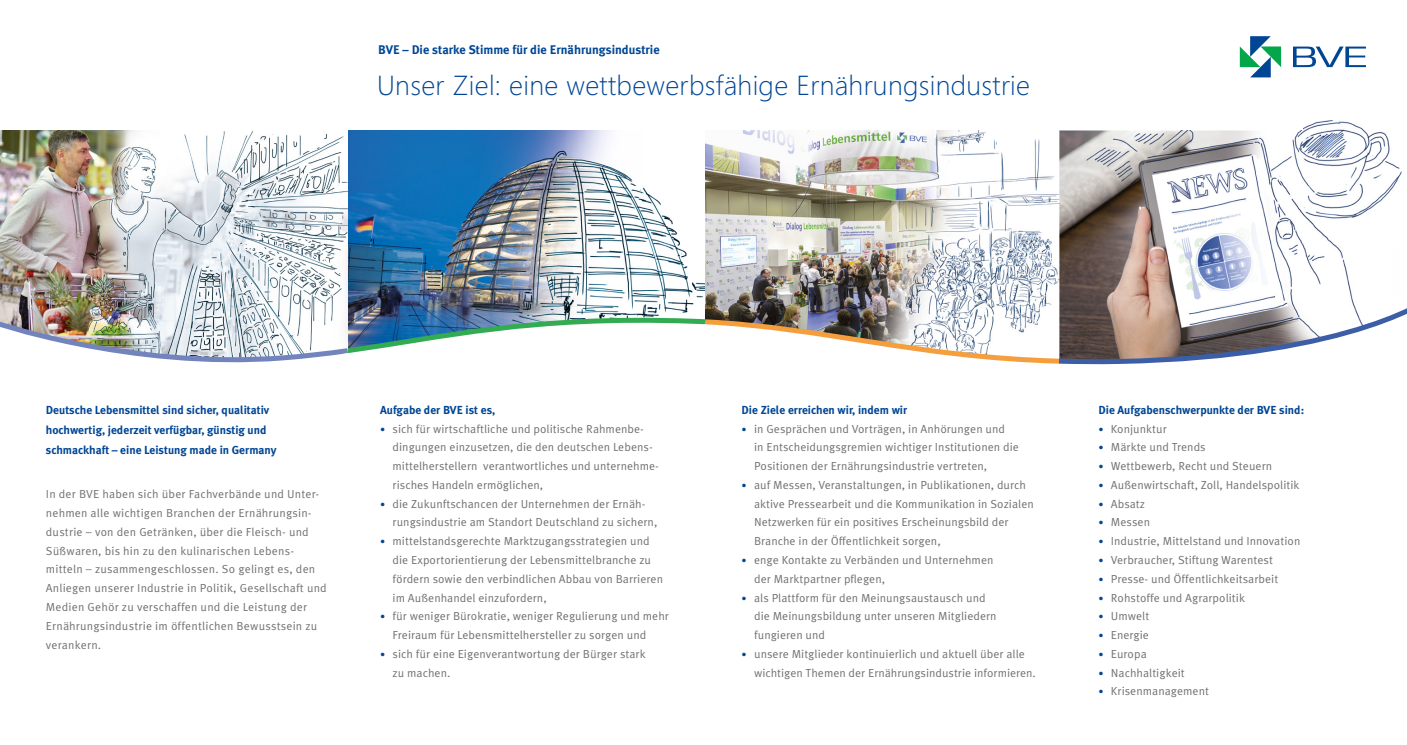
<style>
.page{position:relative;width:1407px;height:745px;background:#fff}
.page>*{position:absolute;margin:0;border:0;box-sizing:border-box;transform-origin:0 0}
.t1{font:300 27.5px "Segoe";letter-spacing:.01em;color:#014695}
.t2{font:700 12.5px "Meta Korrespondenz";color:#014695}
.t3{font:11.62px/18.8px "Meta Korrespondenz";color:#706f6f}
.t4{font:700 11.62px/20px "Meta Korrespondenz";color:#014695}
.s1{font-size:10px;color:#014695}
</style>
<div class="page">
<img style="left:0;top:130px;width:1059px;height:141px">
<svg style="left:1240px;top:36px;width:41px;height:41px"></svg>
<svg style="left:1293px;top:47px;width:73px;height:20px"></svg>
<img style="left:1059px;top:120px;width:343px;height:151px">
<div style="left:0;top:118px;width:1302px;height:12px;background:#fff"></div>
<img style="left:0;top:271px;width:1407px;height:94px">
<p class="t2" style="left:378px;top:42px;width:283px">BVE – Die starke Stimme für die Ernährungsindustrie</p>
<h1 class="t1" style="left:377px;top:70px;width:654px">Unser Ziel: eine wettbewerbsfähige Ernährungsindustrie</h1>
<p class="t4" style="left:46px;top:399px;width:232px">Deutsche Lebensmittel sind sicher, qualitativ hochwertig, jederzeit verfügbar, günstig und schmackhaft – eine Leistung made in Germany</p>
<p class="t4" style="left:1098px;top:399px;width:207px">Die Aufgabenschwerpunkte der BVE sind:</p>
<p class="t4" style="left:741px;top:399px;width:167px">Die Ziele erreichen wir, indem wir</p>
<p class="t3" style="left:754px;top:419px;width:266px;text-indent:-12px"><span class="s1">•</span> in Gesprächen und Vorträgen, in Anhörungen und<br>in Entscheidungsgremien wichtiger Institutionen die<br>Positionen der Ernährungsindustrie vertreten,</p>
<p class="t3" style="left:754px;top:475px;width:281px;text-indent:-12px"><span class="s1">•</span> auf Messen, Veranstaltungen, in Publikationen, durch aktive Pressearbeit und die Kommunikation in Sozialen Netzwerken für ein positives Erscheinungsbild der Branche in der Öffentlichkeit sorgen,</p>
<p class="t3" style="left:754px;top:550px;width:241px;text-indent:-12px"><span class="s1">•</span> enge Kontakte zu Verbänden und Unternehmen der Marktpartner pflegen,</p>
<p class="t3" style="left:754px;top:587px;width:244px;text-indent:-12px"><span class="s1">•</span> als Plattform für den Meinungsaustausch und die Meinungsbildung unter unseren Mitgliedern fungieren und</p>
<p class="t3" style="left:754px;top:644px;width:283px;text-indent:-12px"><span class="s1">•</span> unsere Mitglieder kontinuierlich und aktuell über alle wichtigen Themen der Ernährungsindustrie informieren.</p>
<p class="t4" style="left:380px;top:399px;width:117px">Aufgabe der BVE ist es,</p>
<p class="t3" style="left:393px;top:419px;width:268px;text-indent:-12px"><span class="s1">•</span> sich für wirtschaftliche und politische Rahmenbe&shy;dingungen einzusetzen, die den deutschen Lebens&shy;mittelherstellern verantwortliches und unternehme&shy;risches Handeln ermöglichen,</p>
<p class="t3" style="left:393px;top:494px;width:266px;text-indent:-12px"><span class="s1">•</span> die Zukunftschancen der Unternehmen der Ernäh&shy;rungsindustrie am Standort Deutschland zu sichern,</p>
<p class="t3" style="left:393px;top:531px;width:272px;text-indent:-12px"><span class="s1">•</span> mittelstandsgerechte Marktzugangsstrategien und die Exportorientierung der Lebensmittelbranche zu fördern sowie den verbindlichen Abbau von Barrieren im Außenhandel einzufordern,</p>
<p class="t3" style="left:393px;top:606px;width:278px;text-indent:-12px"><span class="s1">•</span> für weniger Bürokratie, weniger Regulierung und mehr<br>Freiraum für Lebensmittelhersteller zu sorgen und</p>
<p class="t3" style="left:393px;top:644px;width:255px;text-indent:-12px"><span class="s1">•</span> sich für eine Eigenverantwortung der Bürger stark zu machen.</p>
<p class="t3" style="left:1098px;top:419px;width:70px"><span class="s1">•</span> Konjunktur</p>
<p class="t3" style="left:1098px;top:437px;width:109px"><span class="s1">•</span> Märkte und Trends</p>
<p class="t3" style="left:1098px;top:456px;width:175px"><span class="s1">•</span> Wettbewerb, Recht und Steuern</p>
<p class="t3" style="left:1098px;top:475px;width:203px"><span class="s1">•</span> Außenwirtschaft, Zoll, Handelspolitik</p>
<p class="t3" style="left:1098px;top:494px;width:48px"><span class="s1">•</span> Absatz</p>
<p class="t3" style="left:1098px;top:512px;width:53px"><span class="s1">•</span> Messen</p>
<p class="t3" style="left:1098px;top:531px;width:203px"><span class="s1">•</span> Industrie, Mittelstand und Innovation</p>
<p class="t3" style="left:1098px;top:550px;width:176px"><span class="s1">•</span> Verbraucher, Stiftung Warentest</p>
<p class="t3" style="left:1098px;top:569px;width:181px"><span class="s1">•</span> Presse- und Öffentlichkeitsarbeit</p>
<p class="t3" style="left:1098px;top:587px;width:148px"><span class="s1">•</span> Rohstoffe und Agrarpolitik</p>
<p class="t3" style="left:1098px;top:606px;width:52px"><span class="s1">•</span> Umwelt</p>
<p class="t3" style="left:1098px;top:625px;width:52px"><span class="s1">•</span> Energie</p>
<p class="t3" style="left:1098px;top:644px;width:50px"><span class="s1">•</span> Europa</p>
<p class="t3" style="left:1098px;top:662px;width:88px"><span class="s1">•</span> Nachhaltigkeit</p>
<p class="t3" style="left:1098px;top:681px;width:112px"><span class="s1">•</span> Krisenmanagement</p>
<p class="t3" style="left:46px;top:484px;width:282px">In der BVE haben sich über Fachverbände und Unter&shy;nehmen alle wichtigen Branchen der Ernährungsin&shy;dustrie – von den Getränken, über die Fleisch- und Süßwaren, bis hin zu den kulinarischen Lebens&shy;mitteln – zusammengeschlossen. So gelingt es, den Anliegen unserer Industrie in Politik, Gesellschaft und Medien Gehör zu verschaffen und die Leistung der Ernährungsindustrie im öffentlichen Bewusstsein zu verankern.</p>
</div>
